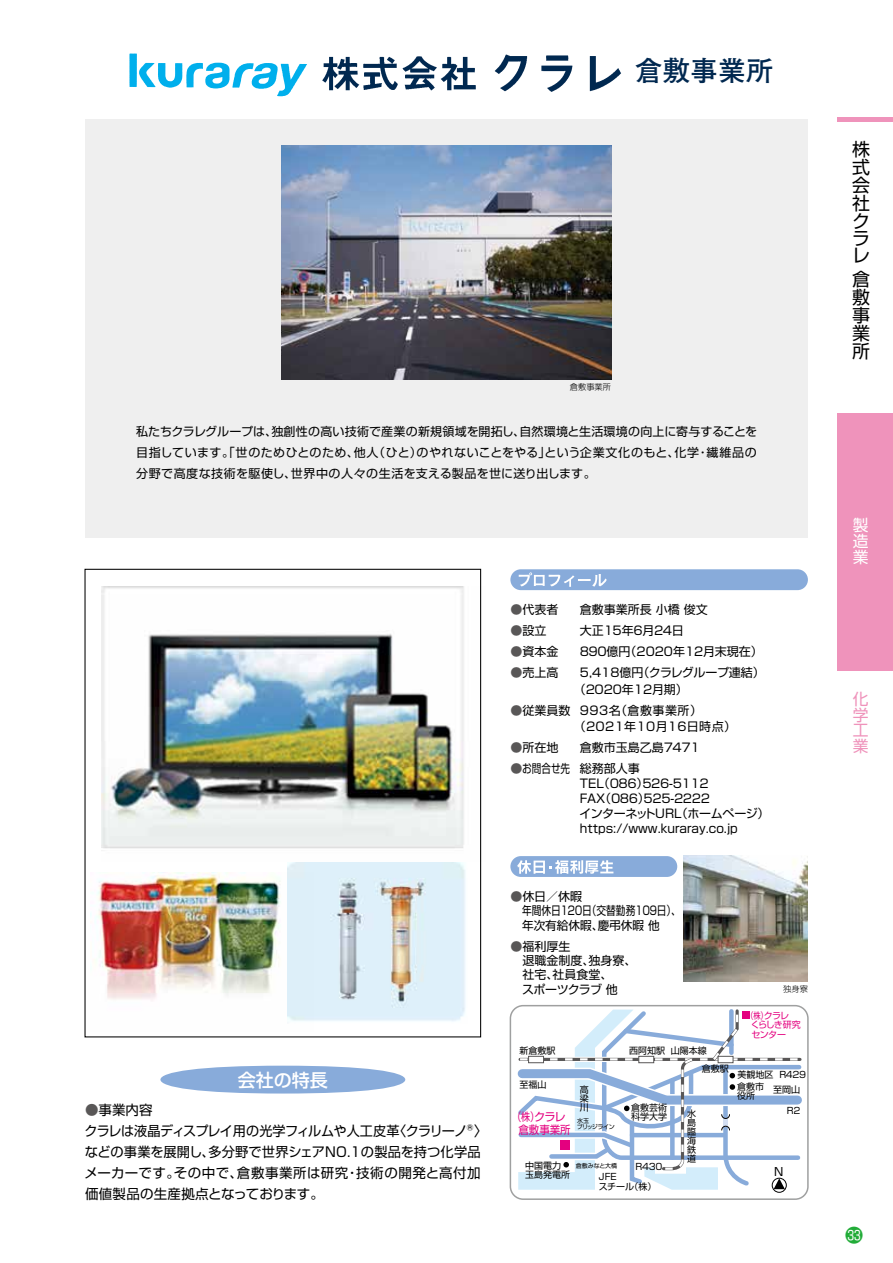
<style>
.page{position:relative;width:893px;height:1263px;background:#fff}
.page>*{position:absolute;margin:0;border:0;box-sizing:border-box;transform-origin:0 0}
.t1{font:700 27.75px "Futo Go B101 Pro";color:#002850}
.t2{font:18px/17.7px "Shin Go Pro";color:#000;text-align:justify}
.t3{font:500 18px "Shin Go Pro";color:#fff}
.t4{font:15.75px/15.8px "Shin Go Pro";color:#ef93bb;text-align:justify}
.t5{font:15.75px/15.8px "Shin Go Pro";color:#fff;text-align:justify}
.t6{font:13.5px/21px "Shin Go Pro";letter-spacing:.005em;color:#000}
.t7{font:12px/21px "Shin Go Pro";color:#000}
.t8{font:12px/15px "Shin Go Pro";letter-spacing:-.03em;color:#000}
.t9{font:12px "Shin Go Pro";letter-spacing:-.135em;color:#000;scale:.81 1}
.t10{font:12px "Shin Go Pro";color:#000;scale:.8 1}
.t11{font:11.4px "Shin Go Pro";color:#000}
.t12{font:11.25px/12.8px "Shin Go Pro";color:#e4007f;text-align:center;scale:.8 1}
.t13{font:9px/9px "Shin Go Pro";color:#000}
.t14{font:9px/9.6px "Shin Go Pro";letter-spacing:-.065em;color:#e4007f;scale:.8 1}
.t15{font:300 8.25px "Shin Go Pro";color:#000}
.t16{font:6px/6.8px "Shin Go Pro";letter-spacing:-.055em;color:#000}
.t17{font:6px "Shin Go Pro";letter-spacing:-.005em;color:#000}
.s1{color:#595757}
</style>
<div class="page">
<img style="left:287px;top:862px;width:179px;height:160px">
<img style="left:101px;top:586px;width:381px;height:276px">
<img style="left:90px;top:872px;width:223px;height:150px">
<div style="left:160px;top:1066px;width:245px;height:27px;background:#88abda;border-radius:50%"></div>
<div style="left:85px;top:119px;width:723px;height:419px;background:#efefef"></div>
<div style="left:510px;top:1005px;width:299px;height:195px;border:2px solid #9fa0a0;border-radius:13px"></div>
<div style="left:510px;top:569px;width:298px;height:21px;background:#88abda;border-radius:10px"></div>
<svg style="left:519px;top:572px;width:88px;height:15px"></svg>
<div style="left:510px;top:856px;width:167px;height:21px;background:#88abda;border-radius:10px"></div>
<svg style="left:517px;top:860px;width:96px;height:14px"></svg>
<img style="left:684px;top:856px;width:124px;height:126px">
<div style="left:772px;top:1178px;width:14px;height:14px;border:1px solid #000;border-radius:50%"></div>
<img style="left:322px;top:54px;width:299px;height:38px">
<svg style="left:129px;top:53px;width:178px;height:43px"></svg>
<svg style="left:510px;top:1007px;width:299px;height:183px"></svg>
<img style="left:282px;top:145px;width:329px;height:234px">
<div style="left:838px;top:413px;width:55px;height:258px;background:#ef93bb"></div>
<hr style="left:838px;top:117px;width:55px;height:4px;background:#ef93bb">
<h1 class="t1" style="left:635px;top:49px;width:140px">倉敷事業所</h1>
<p class="t15" style="left:570px;top:380px;width:43px">倉敷事業所</p>
<p class="t7" style="left:136px;top:419px;width:623px;text-align:justify">私たちクラレグループは、独創性の高い技術で産業の新規領域を開拓し、自然環境と生活環境の向上に寄与することを目指しています。「世のためひとのため、他人（ひと）のやれないことをやる」という企業文化のもと、化学・繊維品の分野で高度な技術を駆使し、世界中の人々の生活を支える製品を世に送り出します。</p>
<p class="t7" style="left:510px;top:598px;width:49px"><span class="s1">●</span>代表者</p>
<p class="t7" style="left:510px;top:619px;width:37px"><span class="s1">●</span>設立</p>
<p class="t7" style="left:510px;top:640px;width:49px"><span class="s1">●</span>資本金</p>
<p class="t7" style="left:510px;top:661px;width:49px"><span class="s1">●</span>売上高</p>
<p class="t7" style="left:510px;top:698px;width:61px"><span class="s1">●</span>従業員数</p>
<p class="t7" style="left:510px;top:736px;width:49px"><span class="s1">●</span>所在地</p>
<p class="t10" style="left:510px;top:759px;width:76px"><span class="s1">●</span>お問合せ先</p>
<p class="t7" style="left:578px;top:598px;width:188px">倉敷事業所長 小橋 俊文<br>大正１５年６月２４日<br>８９０億円（2020年12月末現在）<br>5,418億円（クラレグループ連結）</p>
<p class="t7" style="left:580px;top:677px;width:124px;text-indent:-6px">（２０20年12月期）<br>993名（倉敷事業所）</p>
<p class="t7" style="left:580px;top:715px;width:158px;text-indent:-6px">（２０21年１0月16日時点）倉敷市玉島乙島７４７１<br>総務部人事　</p>
<p class="t8" style="left:580px;top:775px;width:191px">TEL（０８６）５２６-５１１２<br>FAX（０８６）５２５-２２２２<br>インターネットURL（ホームページ）https://www.kuraray.co.jp</p>
<p class="t7" style="left:510px;top:884px;width:73px"><span class="s1">●</span>休日／休暇</p>
<p class="t9" style="left:522px;top:901px;width:198px">年間休日１２０日（交替勤務１０９日）、</p>
<p class="t7" style="left:510px;top:913px;width:151px">　年次有給休暇、慶弔休暇 他</p>
<p class="t7" style="left:510px;top:937px;width:127px;line-height:14.4px"><span class="s1">●</span>福利厚生<br>　退職金制度、独身寮、　社宅、社員食堂、<br>　スポーツクラブ 他</p>
<p class="t15" style="left:783px;top:982px;width:26px">独身寮</p>
<h2 class="t3" style="left:238px;top:1065px;width:91px">会社の特長</h2>
<p class="t6" style="left:84px;top:1097px;width:404px"><span class="s1">●</span>事業内容<br>クラレは液晶ディスプレイ用の光学フィルムや人工皮革〈クラリーノ®〉などの事業を展開し、多分野で世界シェアNO.1の製品を持つ化学品メーカーです。その中で、倉敷事業所は研究・技術の開発と高付加価値製品の生産拠点となっております。</p>
<p class="t13" style="left:519px;top:1045px;width:37px">新倉敷駅</p>
<p class="t13" style="left:629px;top:1045px;width:37px">西阿知駅</p>
<p class="t13" style="left:671px;top:1045px;width:37px">山陽本線</p>
<p class="t13" style="left:702px;top:1063px;width:28px">倉敷駅</p>
<p class="t13" style="left:520px;top:1078px;width:28px">至福山</p>
<p class="t13" style="left:580px;top:1083px;width:10px;text-align:justify">高梁川</p>
<p class="t13" style="left:631px;top:1101px;width:37px;line-height:9.6px">倉敷芸術科学大学</p>
<p class="t13" style="left:687px;top:1108px;width:10px;text-align:justify">水島臨海鉄道</p>
<p class="t12" style="left:512px;top:1109px;width:74px">（株）クラレ倉敷事業所</p>
<p class="t16" style="left:577px;top:1116px;width:40px">水玉<br>ブリッジライン</p>
<p class="t17" style="left:576px;top:1160px;width:43px">倉敷みなと大橋</p>
<p class="t13" style="left:599px;top:1170px;width:59px;line-height:9.8px">JFE<br>スチール（株）</p>
<p class="t13" style="left:525px;top:1159px;width:46px;line-height:9.8px">中国電力玉島発電所</p>
<p class="t13" style="left:635px;top:1161px;width:29px">R４３０</p>
<p class="t14" style="left:751px;top:1009px;width:64px;text-indent:-4px">（株）クラレ<br>くらしき研究センター</p>
<p class="t13" style="left:738px;top:1069px;width:37px">美観地区</p>
<p class="t13" style="left:779px;top:1069px;width:29px">R４２９</p>
<p class="t13" style="left:737px;top:1080px;width:28px;line-height:9.8px">倉敷市役所</p>
<p class="t13" style="left:773px;top:1084px;width:28px">至岡山</p>
<p class="t13" style="left:787px;top:1104px;width:16px">R２</p>
<p class="t11" style="left:774px;top:1162px;width:11px">N</p>
<h2 class="t2" style="left:852px;top:139px;width:19px">株式会社クラレ</h2>
<h2 class="t2" style="left:852px;top:268px;width:19px">倉敷事業所</h2>
<h3 class="t5" style="left:853px;top:515px;width:17px">製造業</h3>
<h3 class="t4" style="left:853px;top:689px;width:17px">化学工業</h3>
</div>
